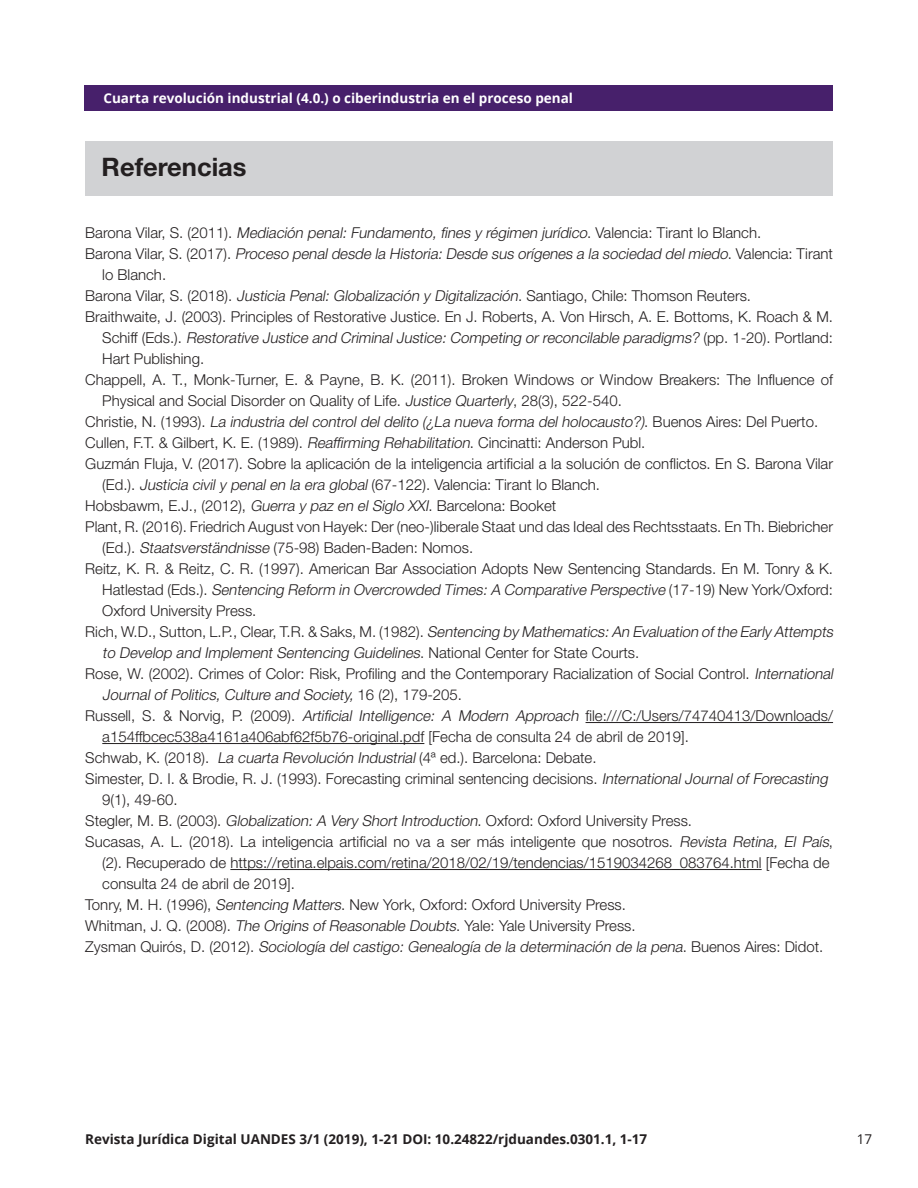
<style>
.page{position:relative;width:918px;height:1188px;background:#fff}
.page>*{position:absolute;margin:0;border:0;box-sizing:border-box;transform-origin:0 0}
.t1{font:700 25.5px "Helvetica Neue LT Std";color:#231f20}
.t2{font:300 15px "Helvetica Neue LT Std";color:#231f20}
.t3{font:italic 300 15px "Helvetica Neue LT Std";color:#231f20}
.t4{font:700 13.5px "Open Sans";color:#231f20}
.t5{font:700 13.5px "Open Sans";color:#fff}
.t6{font:13.5px "Open Sans";color:#231f20}
.s1{font-style:normal}
.s2{font-style:italic}
</style>
<div class="page">
<div style="left:84px;top:85px;width:749px;height:26px;background:#47206b"></div>
<div style="left:85px;top:142px;width:748px;height:54px;background:#d1d2d4"></div>
<hr style="left:586px;top:722px;width:247px;height:1px;background:#231f20">
<hr style="left:102px;top:743px;width:322px;height:1px;background:#231f20">
<hr style="left:230px;top:869px;width:532px;height:1px;background:#231f20">
<p class="t5" style="left:103px;top:89px;width:471px">Cuarta revolución industrial (4.0.) o ciberindustria en el proceso penal</p>
<p class="t1" style="left:102px;top:151px;width:146px">Referencias</p>
<p class="t3" style="left:85px;top:224px;width:678px"><span class="s1">B a ro n a V i l a r, S . (2 0 1 1 ) .</span> Mediación penal: Fundamento, fines y régimen jurídico<span class="s1">. Va l e n c i a : T i ra n t l o B l a n c h .</span></p>
<p class="t3" style="left:85px;top:245px;width:749px"><span class="s1">B a ro n a V i l a r, S . ( 2 0 1 7 ) .</span> Proceso penaldesde la Historia:Desde sus orígenes a la sociedad delmiedo<span class="s1">. Va l e n c i a : T i r a n t</span></p>
<p class="t2" style="left:102px;top:266px;width:65px">lo Blanch.</p>
<p class="t2" style="left:85px;top:287px;width:667px">Barona Vilar, S. (2018). <span class="s2">Justicia Penal: Globalización y Digitalización</span>. Santiago, Chile: Thomson Reuters.</p>
<p class="t2" style="left:85px;top:308px;width:749px">Braithwaite, J. (2003). Principles of Restorative Justice. En J. Roberts, A. Von Hirsch, A. E. Bottoms, K. Roach &amp; M.</p>
<p class="t3" style="left:102px;top:329px;width:732px"><span class="s1">S c h i ff ( E d s . ) .</span> Restorative Justice and CriminalJustice:Competing orreconcilable paradigms? <span class="s1">( p p . 1 - 2 0 ) . P o rt l a n d :</span></p>
<p class="t2" style="left:102px;top:350px;width:103px">Hart Publishing.</p>
<p class="t2" style="left:85px;top:371px;width:749px">Chappell, A. T., Monk-Turner, E. &amp; Payne, B. K. (2011). Broken Windows or Window Breakers: The Influence of</p>
<p class="t2" style="left:102px;top:392px;width:521px">Physical and Social Disorder on Quality of Life. <span class="s2">Justice Quarterly</span>, 28(3), 522-540.</p>
<p class="t3" style="left:85px;top:413px;width:735px"><span class="s1">C h r i s t i e , N . ( 1 9 9 3 ) .</span> La industria del control del delito (¿La nueva forma del holocausto?)<span class="s1">. B u e n o s A i re s : D e l P u e rt o .</span></p>
<p class="t2" style="left:85px;top:434px;width:562px">Cullen, F.T. &amp; Gilbert, K. E. (1989). <span class="s2">Reaffirming Rehabilitation</span>. Cincinatti: Anderson Publ.</p>
<p class="t2" style="left:85px;top:455px;width:749px">Guzmán Fluja, V. (2017). Sobre la aplicación de la inteligencia artificial a la solución de conflictos. En S. Barona Vilar</p>
<p class="t2" style="left:102px;top:476px;width:499px">(Ed.). <span class="s2">Justicia civil y penal en la era global</span> (67-122). Valencia: Tirant lo Blanch.</p>
<p class="t2" style="left:85px;top:497px;width:473px">Hobsbawm, E.J., (2012), <span class="s2">Guerra y paz en el Siglo XXI</span>. Barcelona: Booket</p>
<p class="t2" style="left:85px;top:518px;width:749px">Plant, R. (2016). Friedrich August von Hayek: Der (neo-)liberale Staat und das Ideal des Rechtsstaats. En Th. Biebricher</p>
<p class="t2" style="left:102px;top:539px;width:372px">(Ed.). <span class="s2">Staatsverständnisse</span> (75-98) Baden-Baden: Nomos.</p>
<p class="t2" style="left:85px;top:560px;width:749px">Reitz, K. R. &amp; Reitz, C. R. (1997). American Bar Association Adopts New Sentencing Standards. En M. Tonry &amp; K.</p>
<p class="t3" style="left:102px;top:581px;width:732px"><span class="s1">H at l e s t a d ( E d s . ) .</span> Sentencing Reform in Overcrowded Times:A Comparative Perspective <span class="s1">( 1 7 - 1 9 ) N e w Yo r k/O xfo rd :</span></p>
<p class="t2" style="left:102px;top:602px;width:156px">Oxford University Press.</p>
<p class="t3" style="left:85px;top:623px;width:752px"><span class="s1">R i c h , W. D . , S u t t o n , L . P. , C l e a r, T. R . &amp; S a ks , M . ( 1 9 8 2 ) .</span> Sentencing by Mathematics:An Evaluation ofthe Early Attempts</p>
<p class="t3" style="left:102px;top:644px;width:539px">to Develop and Implement Sentencing Guidelines<span class="s1">. N at i o n a l C e n t e r fo r S t at e C o u rt s .</span></p>
<p class="t2" style="left:85px;top:665px;width:752px">Rose, W. (2002). Crimes of Color: Risk, Profiling and the Contemporary Racialization of Social Control. <span class="s2">International</span></p>
<p class="t3" style="left:102px;top:686px;width:361px">Journal of Politics, Culture and Society, <span class="s1">1 6 ( 2 ) , 1 7 9 - 2 0 5 .</span></p>
<p class="t2" style="left:85px;top:707px;width:749px">Russell, S. &amp; Norvig, P. (2009). <span class="s2">Artificial Intelligence: A Modern Approach</span> file:///C:/Users/74740413/Downloads/</p>
<p class="t2" style="left:102px;top:728px;width:588px">a154ffbcec538a4161a406abf62f5b76-original.pdf [Fecha de consulta 24 de abril de 2019].</p>
<p class="t2" style="left:85px;top:749px;width:513px">Schwab, K. (2018). <span class="s2">La cuarta Revolución Industrial</span> (4ª ed.). Barcelona: Debate.</p>
<p class="t2" style="left:85px;top:770px;width:747px">Simester, D. I. &amp; Brodie, R. J. (1993). Forecasting criminal sentencing decisions. <span class="s2">International Journal of Forecasting</span></p>
<p class="t2" style="left:102px;top:791px;width:77px">9(1), 49-60.</p>
<p class="t2" style="left:85px;top:812px;width:608px">Stegler, M. B. (2003). <span class="s2">Globalization: A Very Short Introduction</span>. Oxford: Oxford University Press.</p>
<p class="t2" style="left:85px;top:833px;width:749px">Sucasas, A. L. (2018). La inteligencia artificial no va a ser más inteligente que nosotros. <span class="s2">Revista Retina, El País</span>,</p>
<p class="t2" style="left:102px;top:854px;width:729px">(2). Recuperado de https://retina.elpais.com/retina/2018/02/19/tendencias/1519034268_083764.html [Fecha de</p>
<p class="t2" style="left:102px;top:875px;width:194px">consulta 24 de abril de 2019].</p>
<p class="t2" style="left:85px;top:896px;width:542px">Tonry, M. H. (1996), <span class="s2">Sentencing Matters</span>. New York, Oxford: Oxford University Press.</p>
<p class="t2" style="left:85px;top:917px;width:552px">Whitman, J. Q. (2008). <span class="s2">The Origins of Reasonable Doubts</span>. Yale: Yale University Press.</p>
<p class="t3" style="left:85px;top:938px;width:740px"><span class="s1">Zy s m a n Q u i ró s , D . ( 2 0 1 2 ) .</span> Sociología del castigo: Genealogía de la determinación de la pena<span class="s1">. B u e n o s A i re s : D i d o t .</span></p>
<p class="t4" style="left:85px;top:1130px;width:564px">Revista Jurídica Digital UANDES 3/1 (2019), 1-21 DOI: 10.24822/rjduandes.0301.1, 1-17</p>
<p class="t6" style="left:857px;top:1130px;width:17px">17</p>
</div>
